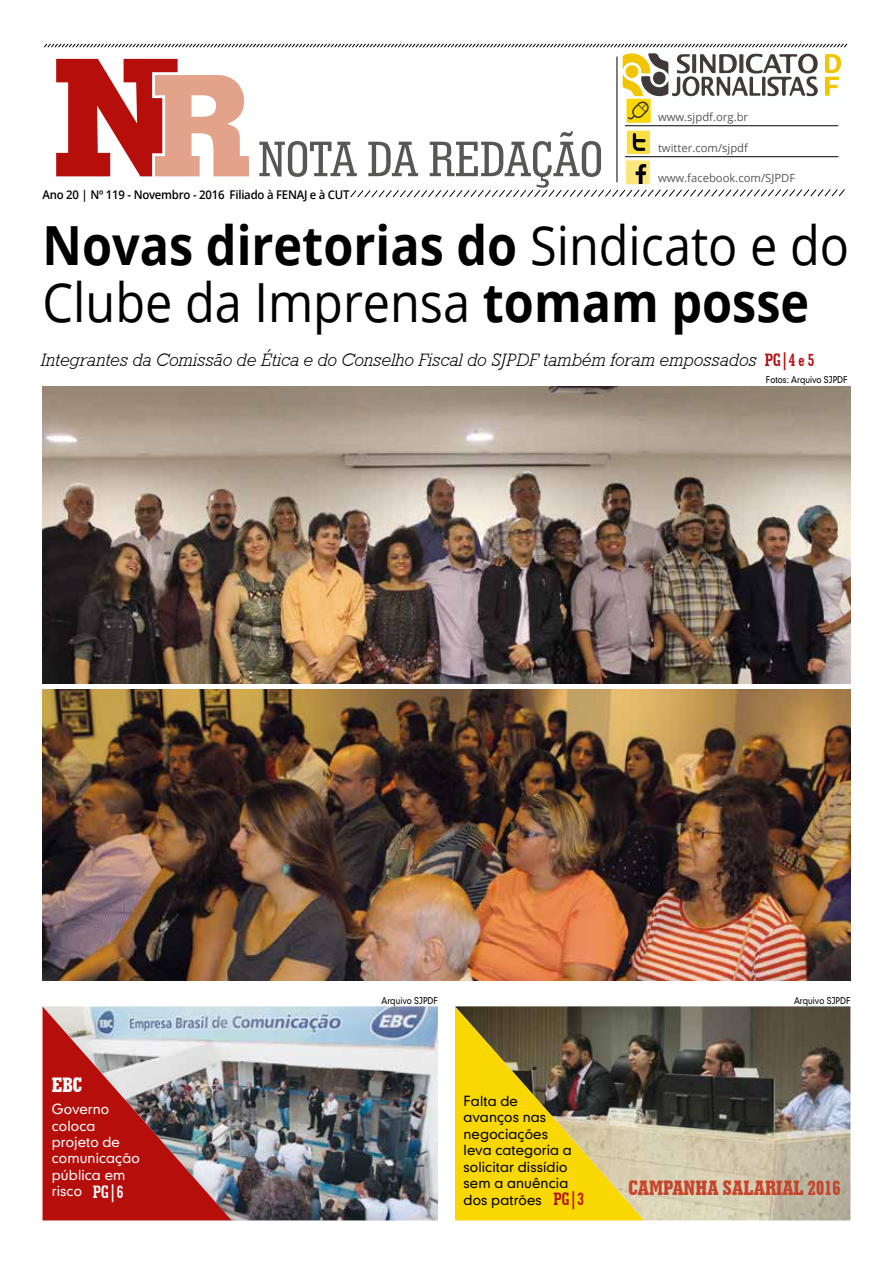
<style>
.page{position:relative;width:893px;height:1263px;background:#fff}
.page>*{position:absolute;margin:0;border:0;box-sizing:border-box;transform-origin:0 0}
.t1{font:700 54px/57px "Open Sans";color:#000;scale:.9 1}
.t2{font:500 condensed 50.7px "Geometric Slab 703 BT";color:#575756}
.t3{font:21px "Geometric Slab 703 BT Xtra Bold Cond";color:#c4452c}
.t4{font:21px "Geometric Slab 703 BT Xtra Bold Cond";color:#fff}
.t5{font:18px "Geometric Slab 712 BT Light Italic A";color:#000}
.t6{font:700 condensed 18px "Geometric Slab 703 BT";color:#b50e0b;scale:.95 1}
.t7{font:13.5px/16.5px "Geometrix";letter-spacing:.005em;color:#000}
.t8{font:13.5px/16.5px "Geometrix";letter-spacing:.005em;color:#fff}
.t9{font:600 12px "Open Sans";letter-spacing:-.02em;color:#000;scale:.95 1}
.t10{font:11.25px "Open Sans";color:#575756}
.t11{font:9px "Geometrix";color:#000;scale:.9 1}
.s1{font-weight:400}
.s2{font-family:"Geometric Slab 703 BT";font-weight:700;font-stretch:condensed;color:#b50e0b}
.s3{font-family:"Geometric Slab 703 BT";font-weight:700;font-stretch:condensed;font-size:18px}
</style>
<div class="page">
<img style="left:43px;top:387px;width:807px;height:297px">
<svg style="left:44px;top:43px;width:803px;height:155px"></svg>
<img style="left:232px;top:1006px;width:206px;height:214px">
<img style="left:43px;top:1006px;width:189px;height:214px">
<img style="left:644px;top:1006px;width:206px;height:214px">
<svg style="left:455px;top:1006px;width:189px;height:214px;background:#b6a12d"></svg>
<img style="left:43px;top:689px;width:807px;height:291px">
<h2 class="t2" style="left:258px;top:128px;width:346px">NOTA DA REDAÇÃO</h2>
<p class="t9" style="left:43px;top:186px;width:325px">Ano 20 | Nº 119 - Novembro - 2016 Filiado à FENAJ e à CUT</p>
<p class="t10" style="left:658px;top:109px;width:92px">www.sjpdf.org.br</p>
<p class="t10" style="left:658px;top:140px;width:92px">twitter.com/sjpdf</p>
<p class="t10" style="left:658px;top:171px;width:139px">www.facebook.com/SJPDF</p>
<h1 class="t1" style="left:43px;top:216px;width:898px">Novas diretorias do <span class="s1">Sindicato e do<br>Clube da Imprensa</span> tomam posse</h1>
<h3 class="t5" style="left:41px;top:348px;width:775px">Integrantes da Comissão de Ética e do Conselho Fiscal do SJPDF também foram empossados <span class="s2">PG|4 e 5</span></h3>
<p class="t11" style="left:766px;top:373px;width:92px">Fotos: Arquivo SJPDF</p>
<h3 class="t4" style="left:52px;top:1072px;width:32px">EBC</h3>
<p class="t8" style="left:52px;top:1100px;width:89px">Governo coloca projeto de comunicação pública em risco <span class="s3">PG|6</span></p>
<p class="t11" style="left:382px;top:995px;width:64px">Arquivo SJPDF</p>
<p class="t7" style="left:463px;top:1092px;width:110px">Falta de avanços nas negociações leva categoria a solicitar dissídio sem a anuência dos patrões</p>
<h3 class="t6" style="left:553px;top:1188px;width:34px">PG|3</h3>
<p class="t11" style="left:794px;top:995px;width:64px">Arquivo SJPDF</p>
<h3 class="t3" style="left:628px;top:1174px;width:214px">CAMPANHA SALARIAL 2016</h3>
</div>
